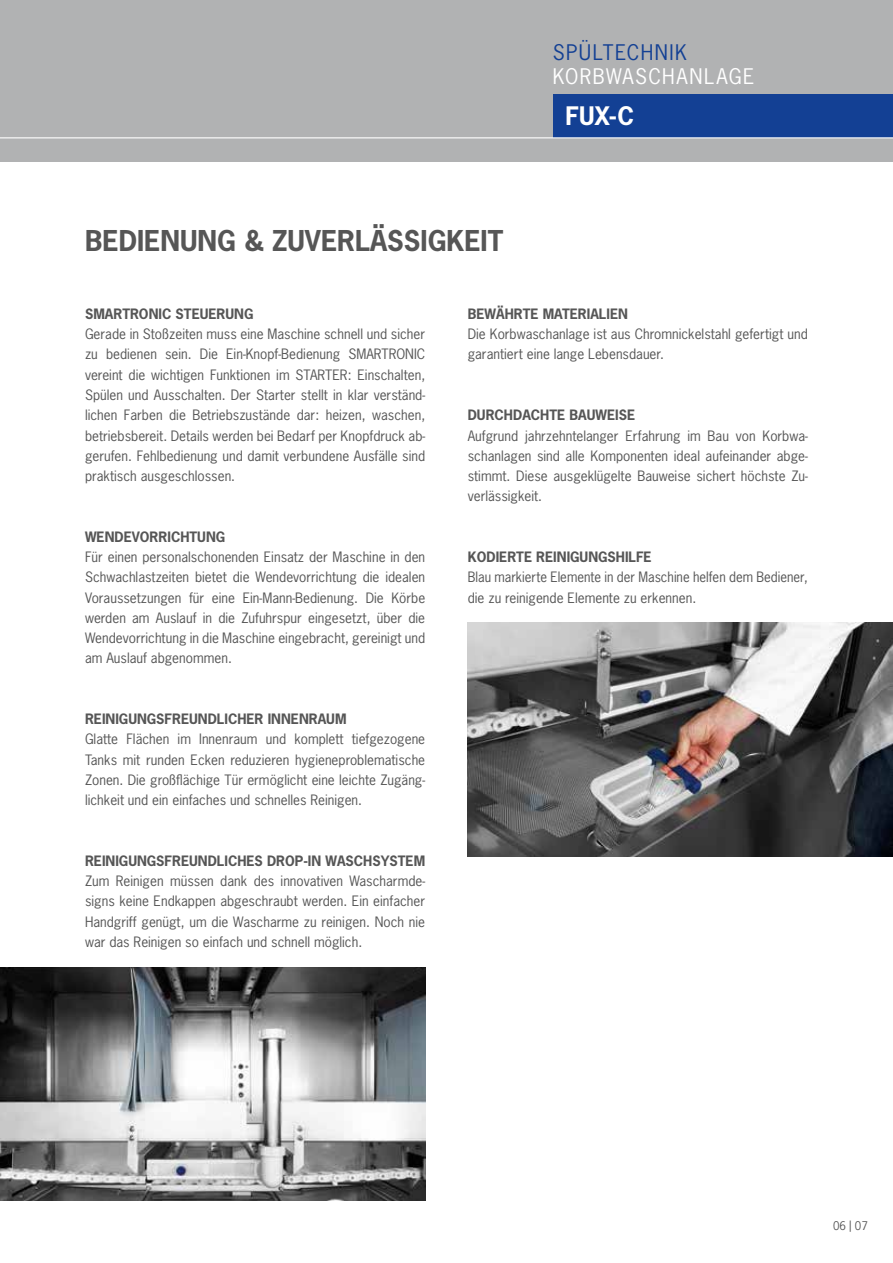
<style>
.page{position:relative;width:893px;height:1263px;background:#fff}
.page>*{position:absolute;margin:0;border:0;box-sizing:border-box;transform-origin:0 0}
.t1{font:700 27px "News Gothic";color:#565656}
.t2{font:700 24px "News Gothic";color:#fff}
.t3{font:20.25px "News Gothic";letter-spacing:.065em;color:#fff}
.t4{font:20.25px "News Gothic";letter-spacing:.07em;color:#134094}
.t5{font:13.5px/20.2px "News Gothic";color:#565656;text-align:justify}
.t6{font:700 13.5px "News Gothic";color:#565656}
.t7{font:11.25px "News Gothic";color:#565656}
</style>
<div class="page">
<div style="left:0;top:0;width:893px;height:162px;background:#b1b2b3"></div>
<div style="left:553px;top:94px;width:340px;height:43px;background:#134094"></div>
<hr style="left:0;top:137px;width:893px;height:1px;background:#fff">
<img style="left:0;top:967px;width:425px;height:234px">
<img style="left:468px;top:623px;width:425px;height:234px">
<h1 class="t1" style="left:85px;top:223px;width:420px">BEDIENUNG &amp; ZUVERLÄSSIGKEIT</h1>
<h3 class="t4" style="left:553px;top:39px;width:136px">SPÜLTECHNIK</h3>
<h3 class="t3" style="left:553px;top:64px;width:203px">KORBWASCHANLAGE</h3>
<h2 class="t2" style="left:566px;top:100px;width:70px">FUX-C</h2>
<p class="t6" style="left:85px;top:305px;width:170px">SMARTRONIC STEUERUNG</p>
<p class="t5" style="left:85px;top:324px;width:342px">Gerade in Stoßzeiten muss eine Maschine schnell und sicher zu bedienen sein. Die Ein-Knopf-Bedienung SMARTRONIC vereint die wichtigen Funktionen im STARTER: Einschalten, Spülen und Ausschalten. Der Starter stellt in klar verständ&shy;lichen Farben die Betriebszustände dar: heizen, waschen, betriebsbereit. Details werden bei Bedarf per Knopfdruck ab&shy;gerufen. Fehlbedienung und damit verbundene Ausfälle sind praktisch ausgeschlossen.</p>
<p class="t6" style="left:85px;top:528px;width:142px">WENDEVORRICHTUNG</p>
<p class="t5" style="left:85px;top:547px;width:342px">Für einen personalschonenden Einsatz der Maschine in den Schwachlastzeiten bietet die Wendevorrichtung die idealen Voraussetzungen für eine Ein-Mann-Bedienung. Die Körbe werden am Auslauf in die Zufuhrspur eingesetzt, über die Wendevorrichtung in die Maschine eingebracht, gereinigt und am Auslauf abgenommen.</p>
<p class="t6" style="left:85px;top:710px;width:263px">REINIGUNGSFREUNDLICHER INNENRAUM</p>
<p class="t5" style="left:85px;top:729px;width:342px">Glatte Flächen im Innenraum und komplett tiefgezogene Tanks mit runden Ecken reduzieren hygieneproblematische Zonen. Die großflächige Tür ermöglicht eine leichte Zugäng&shy;lichkeit und ein einfaches und schnelles Reinigen.</p>
<p class="t6" style="left:85px;top:852px;width:342px">REINIGUNGSFREUNDLICHES DROP-IN WASCHSYSTEM</p>
<p class="t5" style="left:85px;top:871px;width:342px">Zum Reinigen müssen dank des innovativen Wascharmde&shy;signs keine Endkappen abgeschraubt werden. Ein einfacher Handgriff genügt, um die Wascharme zu reinigen. Noch nie war das Reinigen so einfach und schnell möglich.</p>
<p class="t6" style="left:468px;top:305px;width:162px">BEWÄHRTE MATERIALIEN</p>
<p class="t5" style="left:468px;top:324px;width:342px">Die Korbwaschanlage ist aus Chromnickelstahl gefertigt und garantiert eine lange Lebensdauer.</p>
<p class="t6" style="left:468px;top:406px;width:169px">DURCHDACHTE BAUWEISE</p>
<p class="t5" style="left:468px;top:425px;width:342px">Aufgrund jahrzehntelanger Erfahrung im Bau von Korbwa&shy;schanlagen sind alle Komponenten ideal aufeinander abge&shy;stimmt. Diese ausgeklügelte Bauweise sichert höchste Zu&shy;verlässigkeit.</p>
<p class="t6" style="left:468px;top:548px;width:185px">KODIERTE REINIGUNGSHILFE</p>
<p class="t5" style="left:468px;top:567px;width:342px">Blau markierte Elemente in der Maschine helfen dem Bediener, die zu reinigende Elemente zu erkennen.</p>
<p class="t7" style="left:833px;top:1219px;width:36px">06 | 07</p>
</div>
